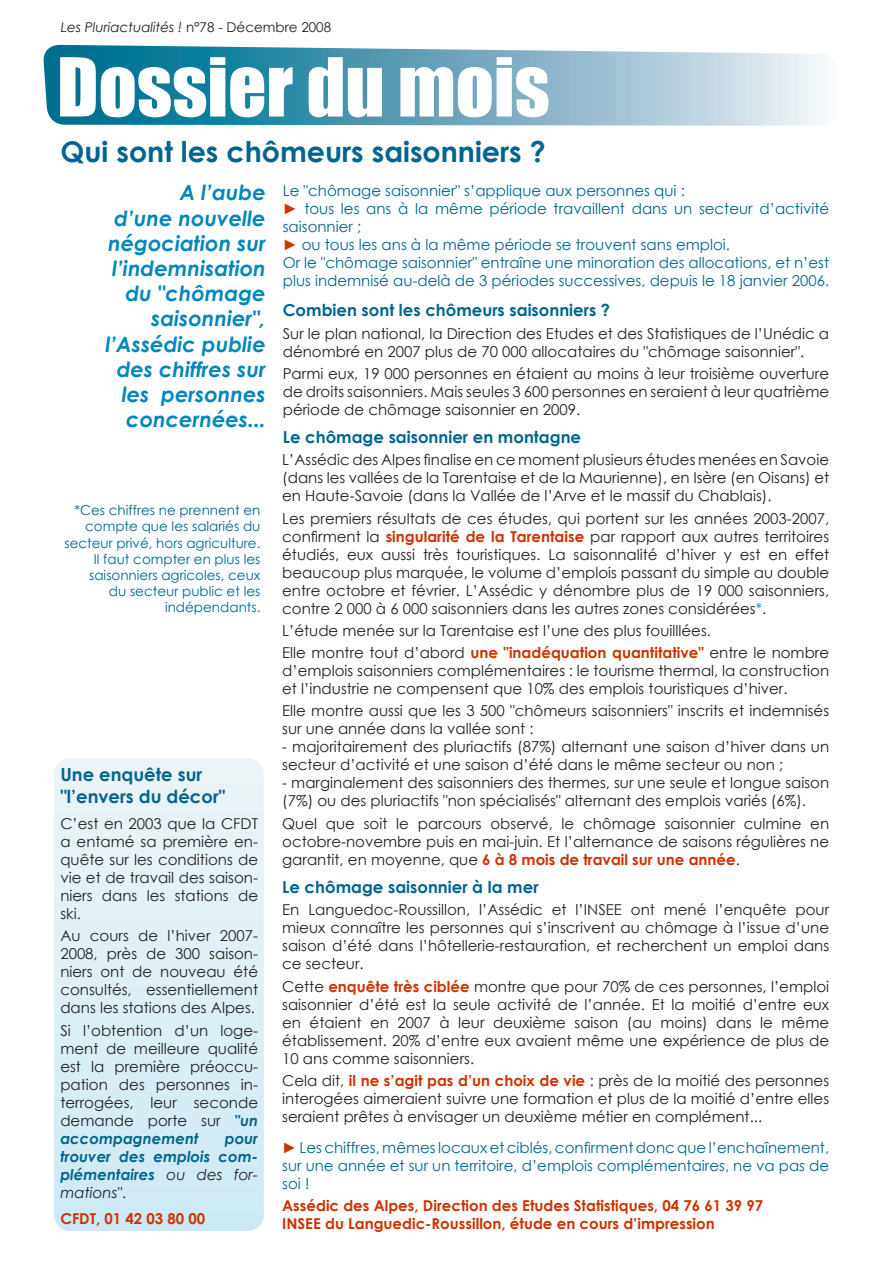
<style>
.page{position:relative;width:893px;height:1263px;background:#fff}
.page>*{position:absolute;margin:0;border:0;box-sizing:border-box;transform-origin:0 0}
.t1{font:75px "Impact";color:#fff}
.t2{font:700 28.5px "Century Gothic";color:#00658e}
.t3{font:italic 700 21px/25.2px "Century Gothic";color:#0087bc;text-align:right}
.Titre_bleu{font:700 18px/21.6px "Century Gothic";color:#00658e}
.Titre_bleu-2{font:700 16.5px "Century Gothic";color:#00658e}
.t4{font:15px/18px "Century Gothic";color:#231f20;text-align:justify}
.t5{font:15px/18px "Century Gothic";color:#00658e}
.Source_rouge_clair{font:700 15px "Century Gothic";color:#c30}
.t6{font:italic 700 15px/18px "Century Gothic";color:#00658e;text-align:justify}
.t7{font:13.5px/16.2px "Century Gothic";color:#00658e;text-align:right}
.t8{font:italic 13.5px "Century Gothic";color:#231f20}
.s1{font-style:normal}
.s2{color:#c30}
.s3{font-weight:700;color:#c30}
.s4{color:#0087bc}
.s5{font-weight:700;font-style:italic;color:#00658e}
.s6{font-weight:400;color:#231f20}
.s7{font-weight:400;font-style:normal;color:#231f20}
</style>
<div class="page">
<svg style="left:43px;top:45px;width:778px;height:81px;background:#6daac0"></svg>
<svg style="left:54px;top:758px;width:210px;height:473px;background:#ddeff6"></svg>
<p class="t8" style="left:61px;top:18px;width:272px">Les Pluriactualités ! <span class="s1">n°78 - Décembre 2008</span></p>
<p class="t1" style="left:57px;top:29px;width:494px">Dossier du mois</p>
<p class="t2" style="left:61px;top:130px;width:487px">Qui sont les chômeurs saisonniers ?</p>
<p class="t3" style="left:180px;top:179px;width:88px">A l’aube</p>
<p class="t3" style="left:108px;top:204px;width:159px">d’une nouvelle négociation sur l’indemnisation du "chômage saisonnier",</p>
<p class="t3" style="left:105px;top:330px;width:162px">l’Assédic publie des chiffres sur les personnes concernées...</p>
<p class="t5" style="left:283px;top:182px;width:404px">Le "chômage saisonnier" s’applique aux personnes qui :</p>
<p class="t5" style="left:283px;top:200px;width:548px"><span class="s2">►</span> tous les ans à la même période travaillent dans un secteur d’activité saisonnier ;</p>
<p class="t5" style="left:283px;top:236px;width:449px"><span class="s2">►</span> ou tous les ans à la même période se trouvent sans emploi.</p>
<p class="t5" style="left:283px;top:254px;width:548px">Or le "chômage saisonnier" entraîne une minoration des allocations, et n’est plus indemnisé au-delà de 3 périodes successives, depuis le 18 janvier 2006.</p>
<p class="Titre_bleu-2" style="left:283px;top:298px;width:329px">Combien sont les chômeurs saisonniers ?</p>
<p class="t4" style="left:283px;top:324px;width:548px">Sur le plan national, la Direction des Etudes et des Statistiques de l’Unédic a dénombré en 2007 plus de 70 000 allocataires du "chômage saisonnier".</p>
<p class="t4" style="left:283px;top:364px;width:548px">Parmi eux, 19 000 personnes en étaient au moins à leur troisième ouverture de droits saisonniers. Mais seules 3 600 personnes en seraient à leur quatrième période de chômage saisonnier en 2009.</p>
<p class="Titre_bleu-2" style="left:283px;top:425px;width:300px">Le chômage saisonnier en montagne</p>
<p class="t4" style="left:282px;top:451px;width:548px">L’Assédic des Alpes finalise en ce moment plusieurs études menées en Savoie (dans les vallées de la Tarentaise et de la Maurienne), en Isère (en Oisans) et en Haute-Savoie (dans la Vallée de l’Arve et le massif du Chablais).</p>
<p class="t4" style="left:282px;top:509px;width:548px">Les premiers résultats de ces études, qui portent sur les années 2003-2007, confirment la <span class="s3">singularité de la Tarentaise</span> par rapport aux autres territoires étudiés, eux aussi très touristiques. La saisonnalité d’hiver y est en effet beaucoup plus marquée, le volume d’emplois passant du simple au double entre octobre et février. L’Assédic y dénombre plus de 19 000 saisonniers, contre 2 000 à 6 000 saisonniers dans les autres zones considérées<span class="s4">*</span>.</p>
<p class="t4" style="left:282px;top:621px;width:430px">L’étude menée sur la Tarentaise est l’une des plus fouilllées.</p>
<p class="t4" style="left:282px;top:643px;width:548px">Elle montre tout d’abord <span class="s3">une "inadéquation quantitative"</span> entre le nombre d’emplois saisonniers complémentaires : le tourisme thermal, la construction et l’industrie ne compensent que 10% des emplois touristiques d’hiver.</p>
<p class="t4" style="left:282px;top:702px;width:548px">Elle montre aussi que les 3 500 "chômeurs saisonniers" inscrits et indemnisés sur une année dans la vallée sont :</p>
<p class="t4" style="left:282px;top:738px;width:548px">- majoritairement des pluriactifs (87%) alternant une saison d’hiver dans un secteur d’activité et une saison d’été dans le même secteur ou non ;</p>
<p class="t4" style="left:282px;top:774px;width:548px">- marginalement des saisonniers des thermes, sur une seule et longue saison (7%) ou des pluriactifs "non spécialisés" alternant des emplois variés (6%).</p>
<p class="t4" style="left:282px;top:814px;width:548px">Quel que soit le parcours observé, le chômage saisonnier culmine en octobre-novembre puis en mai-juin. Et l’alternance de saisons régulières ne garantit, en moyenne, que <span class="s3">6 à 8 mois de travail sur une année</span>.</p>
<p class="Titre_bleu-2" style="left:282px;top:874px;width:258px">Le chômage saisonnier à la mer</p>
<p class="t4" style="left:282px;top:901px;width:548px">En Languedoc-Roussillon, l’Assédic et l’INSEE ont mené l’enquête pour mieux connaître les personnes qui s’inscrivent au chômage à l’issue d’une saison d’été dans l’hôtellerie-restauration, et recherchent un emploi dans ce secteur.</p>
<p class="t4" style="left:282px;top:977px;width:548px">Cette <span class="s3">enquête très ciblée</span> montre que pour 70% de ces personnes, l’emploi saisonnier d’été est la seule activité de l’année. Et la moitié d’entre eux en étaient en 2007 à leur deuxième saison (au moins) dans le même établissement. 20% d’entre eux avaient même une expérience de plus de 10 ans comme saisonniers.</p>
<p class="t4" style="left:282px;top:1071px;width:548px">Cela dit, <span class="s3">il ne s’agit pas d’un choix de vie</span> : près de la moitié des personnes interogées aimeraient suivre une formation et plus de la moitié d’entre elles seraient prêtes à envisager un deuxième métier en complément...</p>
<p class="t5" style="left:282px;top:1138px;width:548px;text-align:justify"><span class="s2">►</span> Les chiffres, mêmes locaux et ciblés, confirment donc que l’enchaînement, sur une année et sur un territoire, d’emplois complémentaires, ne va pas de soi !</p>
<p class="Source_rouge_clair" style="left:282px;top:1194px;width:482px">Assédic des Alpes, Direction des Etudes Statistiques, 04 76 61 39 97</p>
<p class="Source_rouge_clair" style="left:282px;top:1212px;width:434px">INSEE du Languedic-Roussillon, étude en cours d’impression</p>
<p class="t7" style="left:64px;top:502px;width:198px">*Ces chiffres ne prennent en compte que les salariés du secteur privé, hors agriculture.<br>Il faut compter en plus les saisonniers agricoles, ceux<br>du secteur public et les indépendants.</p>
<p class="Titre_bleu" style="left:60px;top:763px;width:166px">Une enquête sur "l’envers du décor"</p>
<p class="t4" style="left:60px;top:814px;width:199px">C’est en 2003 que la CFDT a entamé sa première en&shy;quête sur les conditions de vie et de travail des saison&shy;niers dans les stations de ski.</p>
<p class="t4" style="left:60px;top:927px;width:199px">Au cours de l’hiver 2007- 2008, près de 300 saison&shy;niers ont de nouveau été consultés, essentiellement dans les stations des Alpes.</p>
<p class="t4" style="left:60px;top:1021px;width:199px">Si l’obtention d’un loge&shy;ment de meilleure qualité est la première préoccu&shy;pation des personnes in&shy;terrogées, leur seconde demande porte sur <span class="s5">"un accompagnement</span></p>
<p class="t6" style="left:60px;top:1128px;width:199px;text-indent:164px">pour trouver des emplois com&shy;plémentaires <span class="s6">ou des for&shy;mations"</span><span class="s7">.</span></p>
<p class="Source_rouge_clair" style="left:60px;top:1207px;width:146px">CFDT, 01 42 03 80 00</p>
</div>
